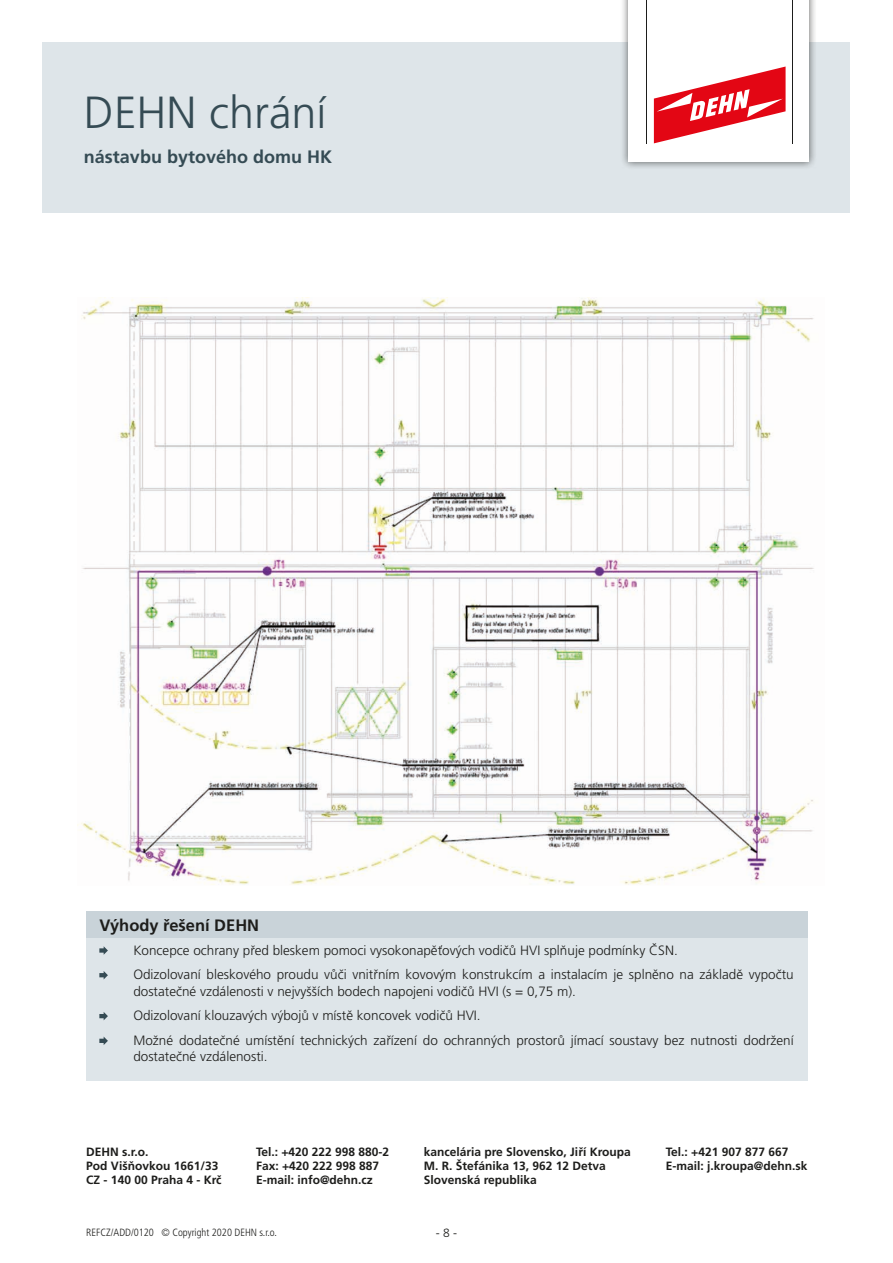
<style>
.page{position:relative;width:893px;height:1263px;background:#fff}
.page>*{position:absolute;margin:0;border:0;box-sizing:border-box;transform-origin:0 0}
.t1{font:300 45px "Frutiger CE";color:#354b54}
.t2{font:700 18px "Frutiger CE";color:#354b54}
.t3{font:700 16.5px "Frutiger CE";color:#1d1d1b}
.t4{font:300 13.5px/24.8px "Frutiger CE";color:#1d1d1b}
.t5{font:700 12px/14.4px "Frutiger CE";color:#1d1d1b}
.t6{font:300 12px "Frutiger CE";color:#1d1d1b}
.t7{font:300 condensed 10.5px "Frutiger CE";color:#1d1d1b}
</style>
<div class="page">
<div style="left:43px;top:43px;width:807px;height:170px;background:#dee5e9"></div>
<div style="left:620px;top:0;width:197px;height:170px;background:#1d1d1b;opacity:.65"></div>
<div style="left:628px;top:0;width:181px;height:162px;background:#fff"></div>
<svg style="left:654px;top:67px;width:132px;height:76px"></svg>
<hr style="left:646px;top:0;width:1px;height:143px;background:#1d1d1b">
<hr style="left:792px;top:0;width:1px;height:143px;background:#1d1d1b">
<div style="left:86px;top:911px;width:722px;height:27px;background:#c9d3d9"></div>
<div style="left:86px;top:938px;width:722px;height:142px;background:#dee5e9"></div>
<svg style="left:99px;top:946px;width:9px;height:9px"></svg>
<svg style="left:99px;top:971px;width:9px;height:8px"></svg>
<svg style="left:99px;top:1012px;width:9px;height:8px"></svg>
<svg style="left:99px;top:1036px;width:9px;height:9px"></svg>
<img style="left:78px;top:298px;width:736px;height:587px">
<h1 class="t1" style="left:84px;top:86px;width:244px">DEHN chrání</h1>
<h2 class="t2" style="left:84px;top:145px;width:250px">nástavbu bytového domu HK</h2>
<p class="t3" style="left:99px;top:915px;width:161px">Výhody řešení DEHN</p>
<p class="t4" style="left:133px;top:938px;width:662px">Koncepce ochrany před bleskem pomoci vysokonapěťových vodičů HVI splňuje podmínky ČSN.<br>Odizolovaní bleskového proudu vůči vnitřním kovovým konstrukcím a instalacím je splněno na základě vypočtu</p>
<p class="t4" style="left:133px;top:979px;width:662px">dostatečné vzdálenosti v nejvyšších bodech napojeni vodičů HVI (s = 0,75 m).<br>Odizolovaní klouzavých výbojů v místě koncovek vodičů HVI.<br>Možné dodatečné umístění technických zařízení do ochranných prostorů jímací soustavy bez nutnosti dodržení</p>
<p class="t4" style="left:133px;top:1044px;width:136px">dostatečné vzdálenosti.</p>
<p class="t5" style="left:256px;top:1144px;width:135px">Tel.: +420 222 998 880-2<br>Fax: +420 222 998 887<br>E-mail: info@dehn.cz</p>
<p class="t5" style="left:666px;top:1144px;width:143px">Tel.: +421 907 877 667<br>E-mail: j.kroupa@dehn.sk</p>
<p class="t5" style="left:86px;top:1144px;width:137px">DEHN s.r.o.<br>Pod Višňovkou 1661/33<br>CZ - 140 00 Praha 4 - Krč</p>
<p class="t5" style="left:424px;top:1144px;width:208px">kancelária pre Slovensko, Jiří Kroupa<br>M. R. Štefánika 13, 962 12 Detva<br>Slovenská republika</p>
<p class="t7" style="left:86px;top:1226px;width:192px">REFCZ/ADD/0120 © Copyright 2020 DEHN s.r.o.</p>
<p class="t6" style="left:436px;top:1226px;width:23px">- 8 -</p>
</div>
